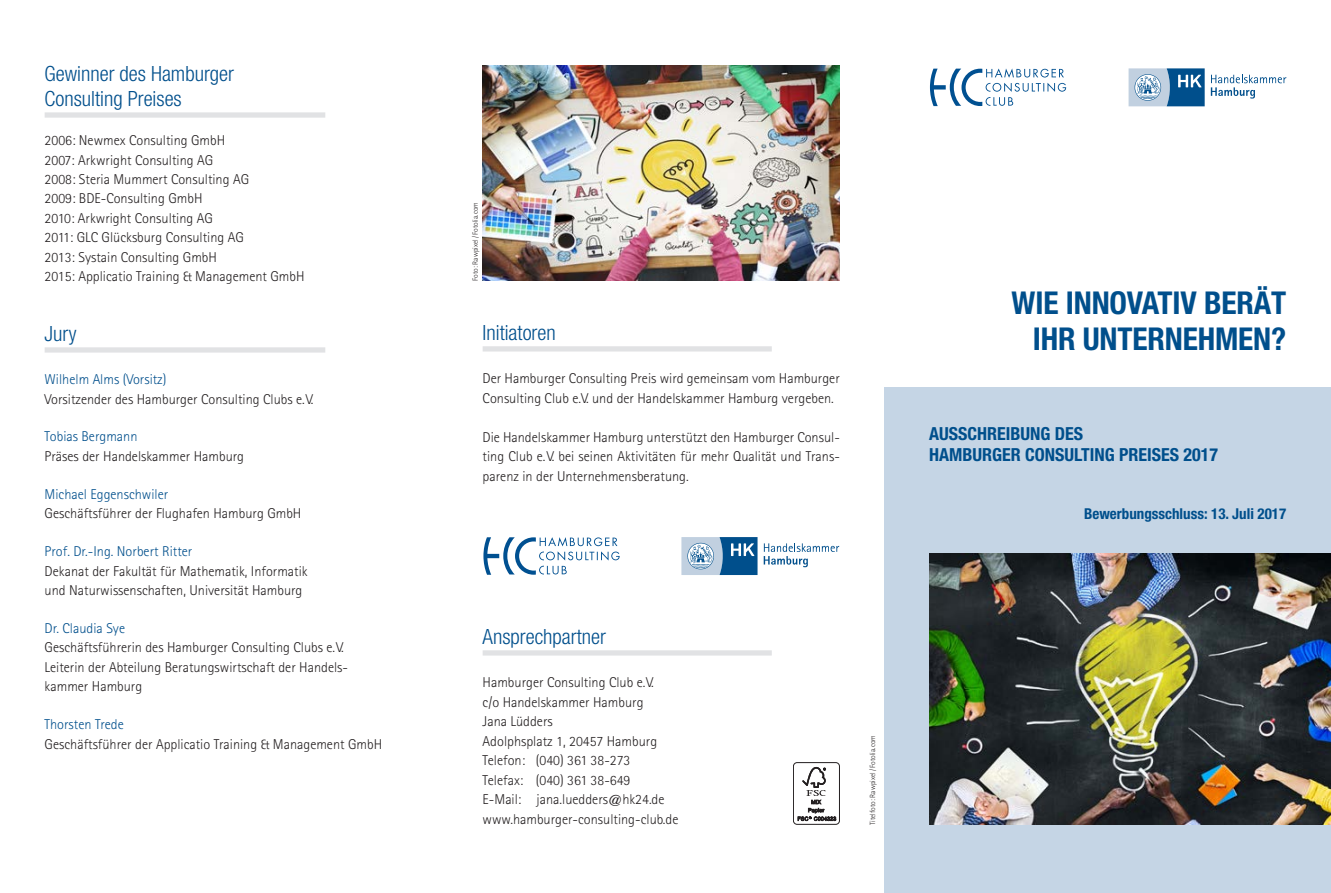
<style>
.page{position:relative;width:1331px;height:893px;background:#fff}
.page>*{position:absolute;margin:0;border:0;box-sizing:border-box;transform-origin:0 0}
.t1{font:700 condensed 31.5px/36px "Helvetica Neue";letter-spacing:-.005em;color:#004f8c;text-align:right}
.t2{font:300 condensed 21px/25.5px "Helvetica Neue";color:#004f8c}
.t3{font:700 condensed 18px/21px "Helvetica Neue";color:#004f8c}
.t4{font:700 condensed 15px "Helvetica Neue";color:#004f8c}
.t5{font:300 14.25px/19.5px "Rotis Sans Serif";color:#231f20}
.t6{font:300 14.25px "Rotis Sans Serif";color:#004f8c}
.t7{font:300 7.5px "Rotis Sans Serif";color:#231f20}
</style>
<div class="page">
<div style="left:884px;top:388px;width:447px;height:505px;background:#c5d5e5"></div>
<img style="left:929px;top:554px;width:402px;height:270px">
<div style="left:483px;top:650px;width:289px;height:6px;background:#e1e2e4"></div>
<div style="left:483px;top:346px;width:289px;height:5px;background:#e1e2e4"></div>
<div style="left:45px;top:347px;width:280px;height:6px;background:#e1e2e4"></div>
<div style="left:45px;top:112px;width:280px;height:6px;background:#e1e2e4"></div>
<svg style="left:930px;top:68px;width:136px;height:38px"></svg>
<svg style="left:1211px;top:75px;width:75px;height:24px"></svg>
<svg style="left:1128px;top:68px;width:77px;height:38px;background:#709bbd"></svg>
<svg style="left:483px;top:537px;width:137px;height:38px"></svg>
<svg style="left:764px;top:543px;width:75px;height:24px"></svg>
<svg style="left:681px;top:537px;width:76px;height:38px;background:#6f9abd"></svg>
<img style="left:483px;top:66px;width:357px;height:215px">
<div style="left:793px;top:762px;width:47px;height:63px;border:1px solid #231f20;border-radius:4px"></div>
<svg style="left:798px;top:767px;width:38px;height:54px"></svg>
<h2 class="t2" style="left:45px;top:60px;width:191px">Gewinner des Hamburger<br>Consulting Preises</h2>
<p class="t5" style="left:45px;top:130px;width:261px">2006: Newmex Consulting GmbH<br>2007: Arkwright Consulting AG<br>2008: Steria Mummert Consulting AG<br>2009: BDE-Consulting GmbH<br>2010: Arkwright Consulting AG<br>2011: GLC Glücksburg Consulting AG<br>2013: Systain Consulting GmbH<br>2015: Applicatio Training &amp; Management GmbH</p>
<h2 class="t2" style="left:45px;top:321px;width:33px">Jury</h2>
<p class="t6" style="left:45px;top:371px;width:123px">Wilhelm Alms (Vorsitz)</p>
<p class="t5" style="left:45px;top:389px;width:270px">Vorsitzender des Hamburger Consulting Clubs e.V.</p>
<p class="t6" style="left:45px;top:428px;width:94px">Tobias Bergmann</p>
<p class="t5" style="left:45px;top:446px;width:201px">Präses der Handelskammer Hamburg</p>
<p class="t6" style="left:45px;top:486px;width:125px">Michael Eggenschwiler</p>
<p class="t5" style="left:45px;top:504px;width:258px">Geschäftsführer der Flughafen Hamburg GmbH</p>
<p class="t6" style="left:45px;top:543px;width:149px">Prof. Dr.-Ing. Norbert Ritter</p>
<p class="t5" style="left:45px;top:561px;width:265px">Dekanat der Fakultät für Mathematik, Informatik und Naturwissenschaften, Universität Hamburg</p>
<p class="t6" style="left:45px;top:620px;width:82px">Dr. Claudia Sye</p>
<p class="t5" style="left:45px;top:638px;width:305px">Geschäftsführerin des Hamburger Consulting Clubs e.V.<br>Leiterin der Abteilung Beratungswirtschaft der Handels&shy;kammer Hamburg</p>
<p class="t6" style="left:45px;top:716px;width:81px">Thorsten Trede</p>
<p class="t5" style="left:45px;top:734px;width:339px">Geschäftsführer der Applicatio Training &amp; Management GmbH</p>
<p class="t7" style="left:471px;top:281px;width:80px;rotate:-90deg">Foto: Rawpixel/ Fotolia.com</p>
<h2 class="t2" style="left:483px;top:320px;width:75px">Initiatoren</h2>
<p class="t5" style="left:483px;top:369px;width:359px">Der Hamburger Consulting Preis wird gemeinsam vom Hamburger<br>Consulting Club e.V. und der Handelskammer Hamburg vergeben.</p>
<p class="t5" style="left:483px;top:427px;width:359px;text-align:justify">Die Handelskammer Hamburg unterstützt den Hamburger Consul&shy;ting Club e.V. bei seinen Aktivitäten für mehr Qualität und Trans&shy;parenz in der Unternehmensberatung.</p>
<h2 class="t2" style="left:483px;top:624px;width:125px">Ansprechpartner</h2>
<p class="t5" style="left:483px;top:673px;width:197px">Hamburger Consulting Club e.V.<br>c/o Handelskammer Hamburg<br>Jana Lüdders<br>Adolphsplatz 1, 20457 Hamburg<br>Telefon: (040) 361 38-273<br>Telefax: (040) 361 38-649<br>E-Mail: jana.luedders@hk24.de www.hamburger-consulting-club.de</p>
<p class="t7" style="left:868px;top:825px;width:91px;rotate:-90deg">Titelfoto: Rawpixel/ Fotolia.com</p>
<h1 class="t1" style="left:1012px;top:285px;width:276px">WIE INNOVATIV BERÄT<br>IHR UNTERNEHMEN?</h1>
<p class="t3" style="left:929px;top:423px;width:290px">AUSSCHREIBUNG DES<br>HAMBURGER CONSULTING PREISES 2017</p>
<p class="t4" style="left:1084px;top:504px;width:204px">BEWERBUNGSSCHLUSS: 13. JULI 2017</p>
</div>
